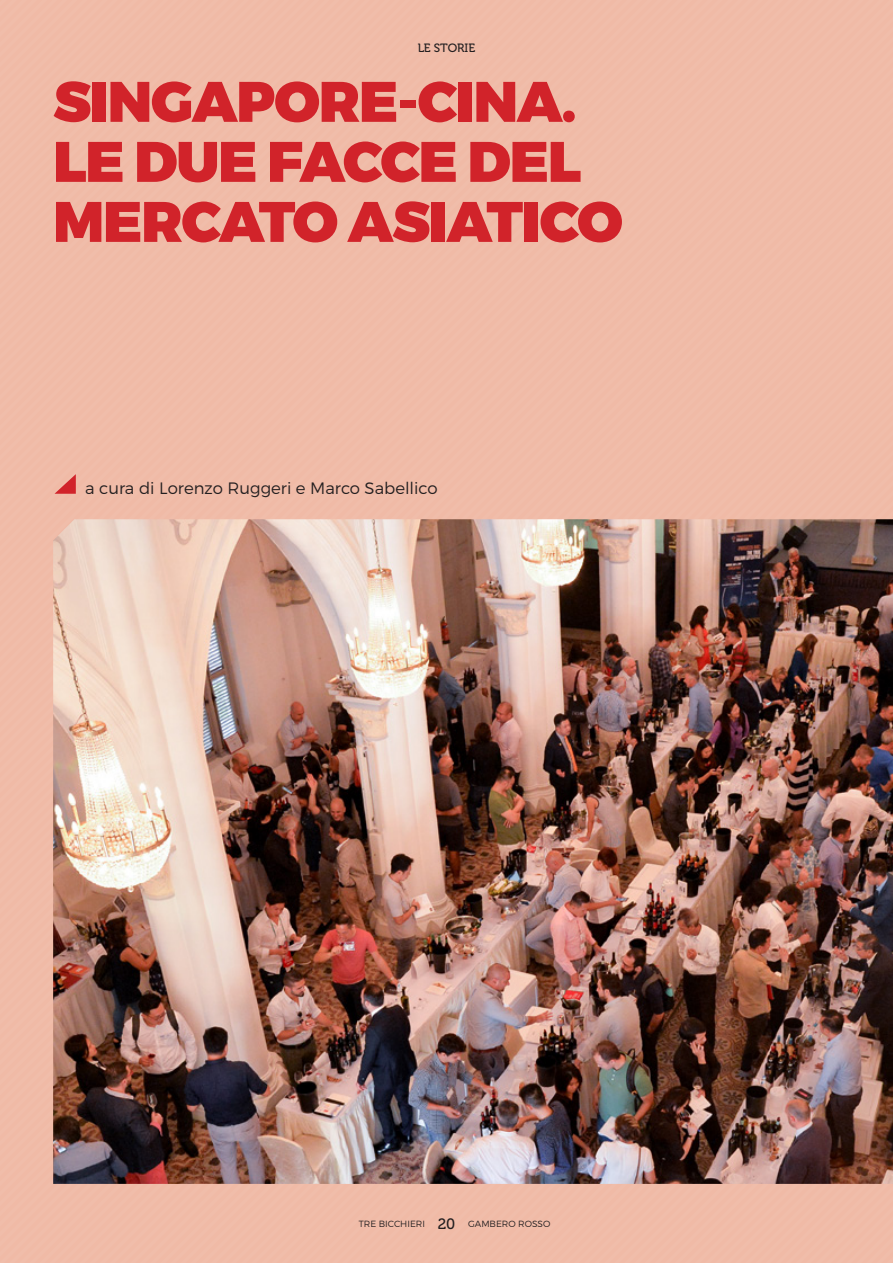
<style>
.page{position:relative;width:893px;height:1263px;background:#fff}
.page>*{position:absolute;margin:0;border:0;box-sizing:border-box;transform-origin:0 0}
.Titolone{font:900 57px/60px "Montserrat";letter-spacing:-.02em;color:#d1232a}
.Firma{font:300 16.5px "Montserrat";color:#231f20}
.t1{font:12px "Museo 500";color:#231f20}
.t2{font:300 9px "Montserrat";color:#231f20}
.s1{font-family:"Museo 500";font-weight:400;font-size:15px}
</style>
<div class="page">
<img style="left:53px;top:519px;width:840px;height:665px">
<svg style="left:55px;top:474px;width:21px;height:20px"></svg>
<p class="t1" style="left:418px;top:41px;width:59px">LE STORIE</p>
<p class="Titolone" style="left:53px;top:74px;width:525px">SINGAPORE-CINA.</p>
<p class="Titolone" style="left:53px;top:134px;width:571px">LE DUE FACCE DEL<br>MERCATO ASIATICO</p>
<p class="Firma" style="left:85px;top:478px;width:354px">a cura di Lorenzo Ruggeri e Marco Sabellico</p>
<p class="t2" style="left:359px;top:1218px;width:193px">TRE BICCHIERI <span class="s1">20</span> GAMBERO ROSSO</p>
</div>
